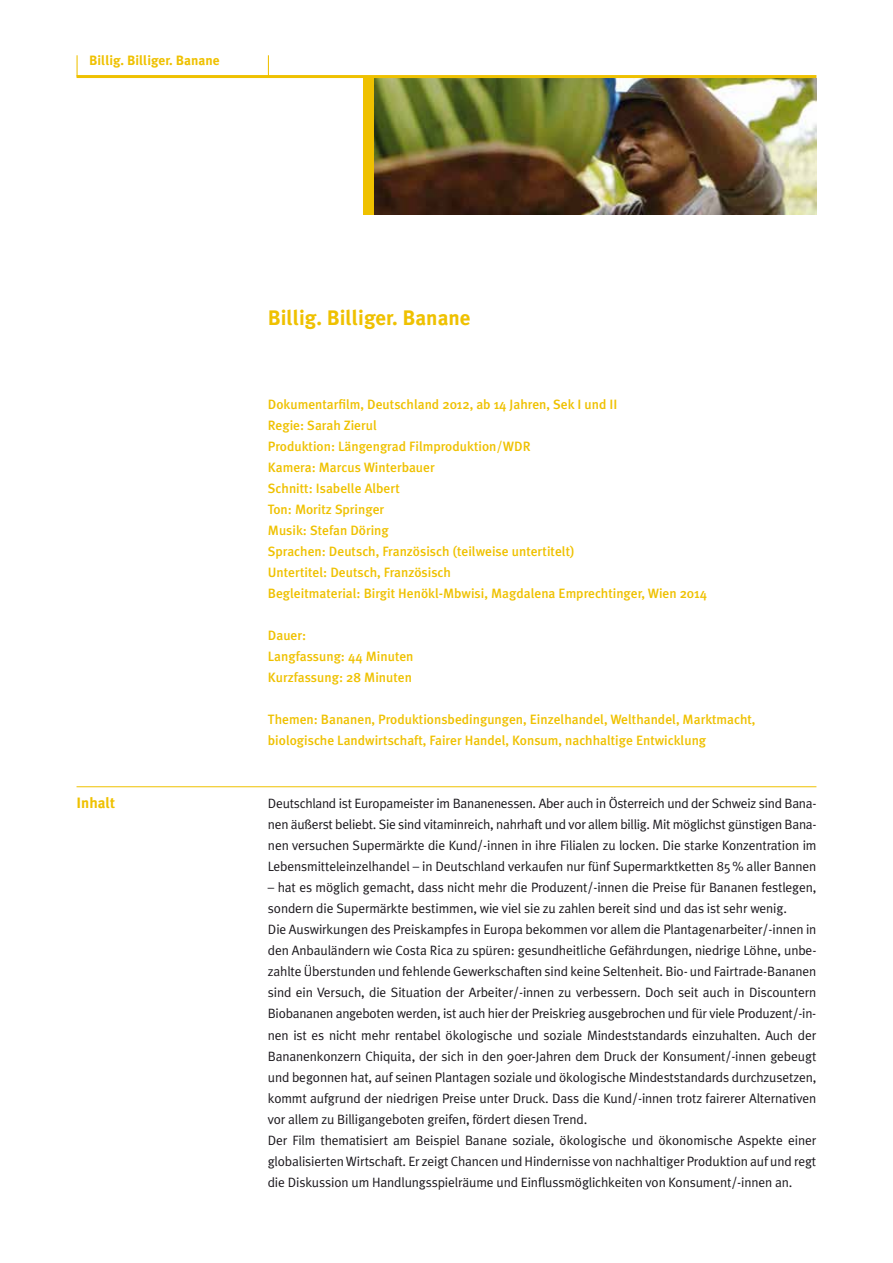
<style>
.page{position:relative;width:893px;height:1263px;background:#fff}
.page>*{position:absolute;margin:0;border:0;box-sizing:border-box;transform-origin:0 0}
.t1{font:700 21px "Meta Plus";color:#efc100}
.t2{font:700 15px "Meta Plus";color:#efc100}
.t3{font:13.5px/21px "Meta Plus Normal";letter-spacing:-.01em;color:#1a171c;text-align:justify}
.t4{font:500 13.5px/21px "Meta Plus";color:#efc100}
.t5{font:700 13.5px "Meta Plus";color:#efc100}
</style>
<div class="page">
<svg style="left:77px;top:55px;width:1px;height:20px"></svg>
<svg style="left:268px;top:55px;width:1px;height:20px"></svg>
<img style="left:374px;top:78px;width:442px;height:136px">
<div style="left:364px;top:78px;width:10px;height:136px;background:#efc100"></div>
<hr style="left:77px;top:75px;width:739px;height:3px;background:#efc100">
<hr style="left:77px;top:786px;width:739px;height:1px;background:#efc100">
<p class="t5" style="left:89px;top:52px;width:132px">Billig. Billiger. Banane</p>
<h1 class="t1" style="left:268px;top:306px;width:204px">Billig. Billiger. Banane</h1>
<p class="t4" style="left:268px;top:394px;width:441px">Dokumentarfilm, Deutschland 2012, ab 14 Jahren, Sek I und II<br>Regie: Sarah Zierul<br>Produktion: Längengrad Filmproduktion/WDR<br>Kamera: Marcus Winterbauer<br>Schnitt: Isabelle Albert<br>Ton: Moritz Springer<br>Musik: Stefan Döring<br>Sprachen: Deutsch, Französisch (teilweise untertitelt)<br>Untertitel: Deutsch, Französisch<br>Begleitmaterial: Birgit Henökl-Mbwisi, Magdalena Emprechtinger, Wien 2014</p>
<p class="t4" style="left:268px;top:625px;width:147px">Dauer:<br>Langfassung: 44 Minuten<br>Kurzfassung: 28 Minuten</p>
<p class="t4" style="left:268px;top:709px;width:489px">Themen: Bananen, Produktionsbedingungen, Einzelhandel, Welthandel, Marktmacht, biologische Landwirtschaft, Fairer Handel, Konsum, nachhaltige Entwicklung</p>
<p class="t2" style="left:77px;top:794px;width:40px">Inhalt</p>
<p class="t3" style="left:268px;top:793px;width:550px">Deutschland ist Europameister im Bananenessen. Aber auch in Österreich und der Schweiz sind Bana&shy;nen äußerst beliebt. Sie sind vitaminreich, nahrhaft und vor allem billig. Mit möglichst günstigen Bana&shy;nen versuchen Supermärkte die Kund/-innen in ihre Filialen zu locken. Die starke Konzentration im Lebensmitteleinzelhandel – in Deutschland verkaufen nur fünf Supermarktketten 85% aller Bannen</p>
<p class="t3" style="left:268px;top:877px;width:550px;text-align:left">– hat es möglich gemacht, dass nicht mehr die Produzent/-innen die Preise für Bananen festlegen, sondern die Supermärkte bestimmen, wie viel sie zu zahlen bereit sind und das ist sehr wenig.<br>Die Auswirkungen des Preiskampfes in Europa bekommen vor allem die Plantagenarbeiter/-innen in den Anbauländern wie Costa Rica zu spüren: gesundheitliche Gefährdungen, niedrige Löhne, unbe&shy;zahlte Überstunden und fehlende Gewerkschaften sind keine Seltenheit. Bio- und Fairtrade-Bananen sind ein Versuch, die Situation der Arbeiter/-innen zu verbessern. Doch seit auch in Discountern Biobananen angeboten werden, ist auch hier der Preiskrieg ausgebrochen und für viele Produzent/-in&shy;nen ist es nicht mehr rentabel ökologische und soziale Mindeststandards einzuhalten. Auch der Bananenkonzern Chiquita, der sich in den 90er-Jahren dem Druck der Konsument/-innen gebeugt und begonnen hat, auf seinen Plantagen soziale und ökologische Mindeststandards durchzusetzen, kommt aufgrund der niedrigen Preise unter Druck. Dass die Kund/-innen trotz -fairerer Alternativen vor allem zu Billigangeboten greifen, fördert diesen Trend.<br>Der Film thematisiert am Beispiel Banane soziale, ökologische und ökonomische Aspekte einer globalisierten Wirtschaft. Er zeigt Chancen und Hindernisse von nachhaltiger Produktion auf und regt die Diskussion um Handlungsspielräume und Einflussmöglichkeiten von Konsument/-innen an.</p>
</div>
